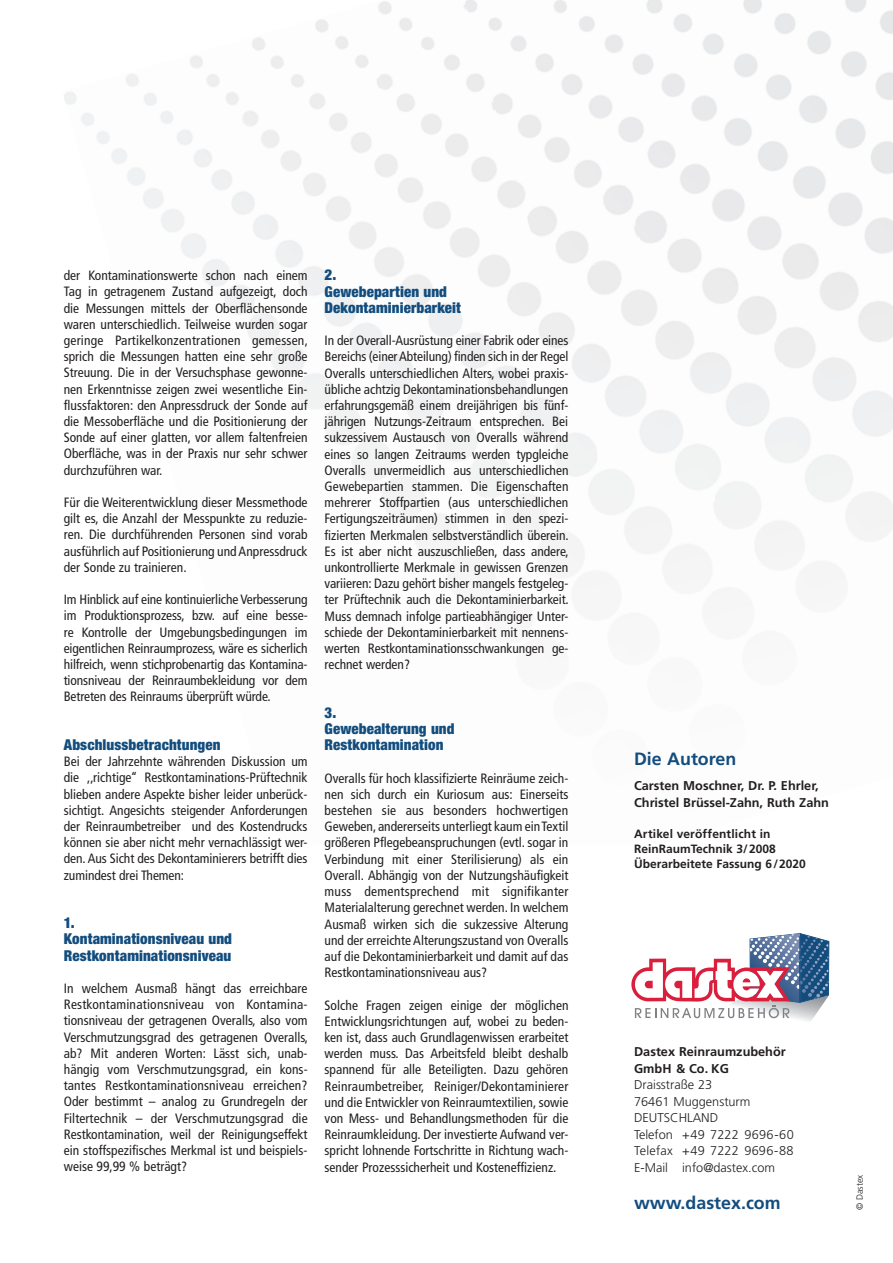
<style>
.page{position:relative;width:893px;height:1263px;background:#fff}
.page>*{position:absolute;margin:0;border:0;box-sizing:border-box;transform-origin:0 0}
.t1{font:700 17.85px "Frutiger";color:#134d7e}
.t2{font:900 condensed 15px/16.2px "Helvetica Neue";letter-spacing:.005em;color:#134d7e}
.t3{font:condensed 13.5px/16.2px "Frutiger";color:#231f20;text-align:justify}
.t4{font:300 12.75px/16.5px "Frutiger";color:#231f20}
.t5{font:700 12.75px/16.5px "Frutiger";color:#231f20}
.t6{font:700 12px/15px "Frutiger";color:#231f20}
.t7{font:300 9px "Frutiger";letter-spacing:-.005em;color:#231f20}
</style>
<div class="page">
<img style="left:359px;top:1px;width:101px;height:90px">
<img style="left:464px;top:0;width:103px;height:78px">
<img style="left:579px;top:0;width:100px;height:72px">
<img style="left:679px;top:0;width:107px;height:43px">
<img style="left:388px;top:78px;width:99px;height:125px">
<img style="left:487px;top:50px;width:128px;height:129px">
<img style="left:786px;top:0;width:107px;height:70px">
<img style="left:600px;top:72px;width:99px;height:100px">
<img style="left:699px;top:43px;width:128px;height:129px">
<img style="left:218px;top:235px;width:100px;height:101px">
<img style="left:416px;top:179px;width:100px;height:128px">
<img style="left:516px;top:150px;width:128px;height:101px">
<img style="left:813px;top:70px;width:80px;height:104px">
<img style="left:629px;top:172px;width:99px;height:100px">
<img style="left:728px;top:144px;width:128px;height:128px">
<img style="left:445px;top:279px;width:99px;height:100px">
<img style="left:544px;top:251px;width:128px;height:117px">
<img style="left:841px;top:179px;width:52px;height:65px">
<img style="left:658px;top:272px;width:99px;height:101px">
<img style="left:757px;top:244px;width:99px;height:122px">
<img style="left:856px;top:233px;width:37px;height:109px">
<img style="left:375px;top:408px;width:99px;height:111px">
<img style="left:573px;top:351px;width:128px;height:129px">
<img style="left:687px;top:373px;width:99px;height:90px">
<img style="left:786px;top:344px;width:107px;height:129px">
<img style="left:404px;top:508px;width:99px;height:72px">
<img style="left:602px;top:451px;width:128px;height:129px">
<img style="left:715px;top:473px;width:99px;height:89px">
<img style="left:814px;top:451px;width:79px;height:90px">
<img style="left:631px;top:552px;width:128px;height:30px">
<img style="left:744px;top:574px;width:15px;height:8px">
<svg style="left:631px;top:933px;width:198px;height:88px"></svg>
<p class="t3" style="left:64px;top:267px;width:246px">der Kontaminationswerte schon nach einem Tag in getragenem Zustand aufgezeigt, doch die Messungen mittels der Oberflächensonde waren unterschiedlich. Teilweise wurden sogar geringe Partikelkonzentrationen gemessen, sprich die Messungen hatten eine sehr große Streu ung. Die in der Versuchsphase gewonne&shy;nen Erkenntnisse zeigen zwei wesentliche Ein&shy;flussfaktoren: den Anpressdruck der Sonde auf die Messoberfläche und die Positionierung der Sonde auf einer glatten, vor allem faltenfreien Oberfläche, was in der Praxis nur sehr schwer durchzuführen war.</p>
<p class="t3" style="left:64px;top:494px;width:245px">Für die Weiterentwicklung dieser Messmethode gilt es, die Anzahl der Messpunkte zu reduzie&shy;ren. Die durchführenden Personen sind vorab ausführlich auf Positionierung und Anpressdruck der Sonde zu trainieren.</p>
<p class="t3" style="left:64px;top:591px;width:245px">Im Hinblick auf eine kontinuierliche Verbesserung im Produktionsprozess, bzw. auf eine besse&shy;re Kontrolle der Umgebungsbedingungen im ei gent lichen Reinraumprozess, wäre es sicherlich hilfreich, wenn stichprobenartig das Kon ta mi na&shy;tionsniveau der Reinraumbekleidung vor dem Betreten des Reinraums überprüft würde.</p>
<p class="t2" style="left:64px;top:736px;width:158px">Abschlussbetrachtungen</p>
<p class="t3" style="left:64px;top:753px;width:245px">Bei der Jahrzehnte währenden Diskussion um die ‚‚richtige‘‘ Restkontaminations-Prüftechnik blieben andere Aspekte bisher leider unberück&shy;sichtigt. Angesichts steigender Anforderungen der Reinraumbetreiber und des Kostendrucks können sie aber nicht mehr vernachlässigt wer&shy;den. Aus Sicht des Dekontaminierers betrifft dies zumindest drei Themen:</p>
<p class="t2" style="left:64px;top:914px;width:170px">1.<br>Kontaminationsniveau und<br>Restkontaminationsniveau</p>
<p class="t3" style="left:64px;top:980px;width:246px">In welchem Ausmaß hängt das erreichbare Rest kontaminationsniveau von Konta mina&shy;tions niveau der getragenen Overalls, also vom Verschmutzungsgrad des getragenen Overalls, ab? Mit anderen Worten: Lässt sich, unab&shy;hängig vom Verschmutzungsgrad, ein kons&shy;tantes Restkontaminationsniveau erreichen?<br>Oder bestimmt – analog zu Grundregeln der Filtertechnik – der Verschmutzungsgrad die Restkontamination, weil der Reinigungseffekt ein stoffspezifisches Merkmal ist und beispiels&shy;weise 99,99 % beträgt?</p>
<p class="t2" style="left:325px;top:267px;width:138px">2.<br>Gewebepartien und<br>Dekontaminierbarkeit</p>
<p class="t3" style="left:325px;top:332px;width:246px">In der Overall-Ausrüstung einer Fabrik oder eines Bereichs (einer Abteilung) finden sich in der Regel Overalls unterschiedlichen Alters, wobei praxis&shy;übliche achtzig Dekontaminationsbehandlungen erfahrungsgemäß einem dreijährigen bis fünf&shy;jährigen Nutzungs-Zeitraum entsprechen. Bei sukzessivem Austausch von Overalls während eines so langen Zeitraums werden typgleiche Overalls unvermeidlich aus unterschiedlichen Gewebepartien stammen. Die Eigenschaften mehrerer Stoffpartien (aus unterschiedlichen Fertigungszeiträumen) stimmen in den spezi&shy;fizierten Merkmalen selbstverständlich überein.<br>Es ist aber nicht auszuschließen, dass andere, unkontrollierte Merkmale in gewissen Grenzen variieren: Dazu gehört bisher mangels festgeleg&shy;ter Prüftechnik auch die Dekontaminierbarkeit.<br>Muss demnach infolge partieabhängiger Unter&shy;schiede der Dekontaminierbarkeit mit nennens&shy;werten Restkontaminationsschwankungen ge&shy;rechnet werden?</p>
<p class="t2" style="left:325px;top:704px;width:132px">3.<br>Gewebealterung und<br>Restkontamination</p>
<p class="t3" style="left:325px;top:770px;width:245px">Overalls für hoch klassifizierte Reinräume zeich&shy;nen sich durch ein Kuriosum aus: Einerseits bestehen sie aus besonders hochwertigen Geweben, andererseits unterliegt kaum ein Textil größeren Pflegebeanspruchungen (evtl. sogar in Verbindung mit einer Sterilisierung) als ein Overall. Abhängig von der Nutzungshäufigkeit muss dementsprechend mit signifikanter Materialalterung gerechnet werden. In welchem Ausmaß wirken sich die sukzessive Alterung und der erreichte Alterungszustand von Overalls auf die Dekontaminierbarkeit und damit auf das Restkontaminationsniveau aus?</p>
<p class="t3" style="left:325px;top:997px;width:245px">Solche Fragen zeigen einige der möglichen Entwicklungsrichtungen auf, wobei zu beden&shy;ken ist, dass auch Grundlagenwissen erarbeitet werden muss. Das Arbeitsfeld bleibt deshalb spannend für alle Beteiligten. Dazu gehören Reinraumbetreiber, Reiniger/Dekontaminierer und die Entwickler von Reinraumtextilien, sowie von Mess- und Behandlungsmethoden für die Reinraumkleidung. Der investierte Aufwand ver&shy;spricht lohnende Fortschritte in Richtung wach&shy;sender Prozesssicherheit und Kosteneffizienz.</p>
<h1 class="t1" style="left:634px;top:749px;width:104px">Die Autoren</h1>
<p class="t5" style="left:634px;top:777px;width:196px">Carsten Moschner, Dr. P. Ehrler,<br>Christel Brüssel-Zahn, Ruth Zahn</p>
<p class="t6" style="left:634px;top:827px;width:173px">Artikel veröffentlicht in<br>ReinRaumTechnik 3/2008<br>Überarbeitete Fassung 6/2020</p>
<p class="t5" style="left:634px;top:1043px;width:153px">Dastex Reinraumzubehör<br>GmbH &amp; Co. KG</p>
<p class="t4" style="left:634px;top:1076px;width:161px">Draisstraße 23<br>76461 Muggensturm<br>DEUTSCHLAND<br>Telefon +49 7222 9696-60<br>Telefax +49 7222 9696-88<br>E-Mail info@dastex.com</p>
<h1 class="t1" style="left:634px;top:1192px;width:148px">www.dastex.com</h1>
<p class="t7" style="left:855px;top:1210px;width:37px;rotate:-90deg">© Dastex</p>
</div>
